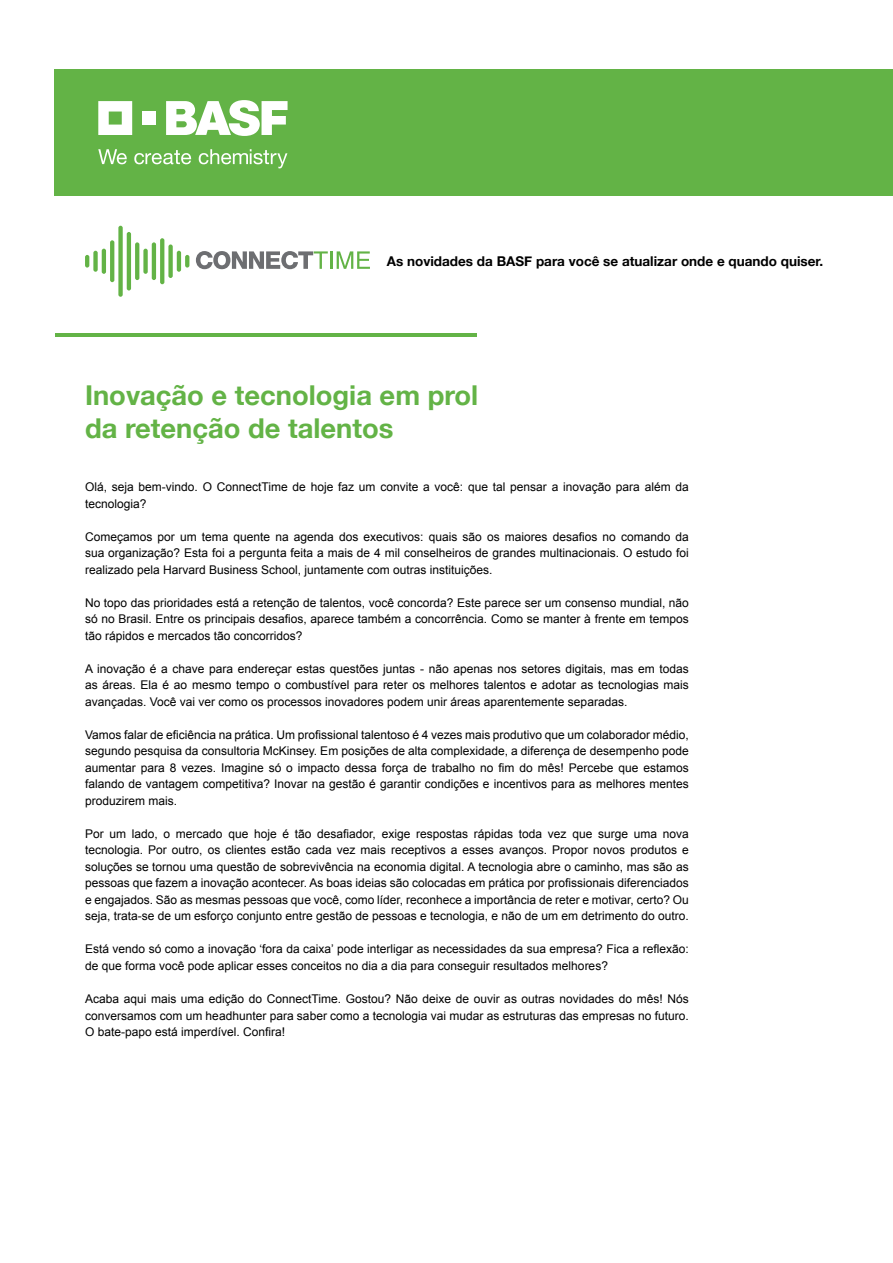
<style>
.page{position:relative;width:893px;height:1263px;background:#fff}
.page>*{position:absolute;margin:0;border:0;box-sizing:border-box;transform-origin:0 0}
.t1{font:700 27.3px/32.8px "Helvetica Neue";color:#63b346}
.t2{font:700 13.5px "Helvetica Neue";color:#000}
.t3{font:12px/16.5px "Arial";color:#000;text-align:justify}
</style>
<div class="page">
<div style="left:54px;top:69px;width:839px;height:127px;background:#63b346"></div>
<svg style="left:166px;top:100px;width:122px;height:36px"></svg>
<svg style="left:98px;top:101px;width:34px;height:34px"></svg>
<div style="left:143px;top:112px;width:13px;height:13px;background:#fff"></div>
<svg style="left:98px;top:149px;width:29px;height:15px"></svg>
<svg style="left:134px;top:150px;width:57px;height:14px"></svg>
<svg style="left:199px;top:149px;width:88px;height:19px"></svg>
<hr style="left:55px;top:333px;width:422px;height:4px;background:#63b346">
<hr style="left:127px;top:232px;width:4px;height:58px;background:#63b346;border-radius:2px">
<hr style="left:110px;top:240px;width:4px;height:42px;background:#63b346;border-radius:2px">
<div style="left:93px;top:251px;width:5px;height:21px;background:#63b346;border-radius:2px"></div>
<hr style="left:85px;top:255px;width:4px;height:13px;background:#63b346;border-radius:2px">
<div style="left:143px;top:249px;width:5px;height:25px;background:#63b346;border-radius:2px"></div>
<svg style="left:135px;top:242px;width:4px;height:38px"></svg>
<div style="left:118px;top:226px;width:5px;height:71px;background:#63b346;border-radius:2px"></div>
<hr style="left:102px;top:249px;width:4px;height:25px;background:#63b346;border-radius:2px">
<hr style="left:152px;top:242px;width:4px;height:38px;background:#63b346;border-radius:2px">
<svg style="left:160px;top:238px;width:4px;height:46px"></svg>
<hr style="left:177px;top:251px;width:4px;height:21px;background:#63b346;border-radius:2px">
<div style="left:168px;top:244px;width:5px;height:34px;background:#63b346;border-radius:2px"></div>
<svg style="left:185px;top:255px;width:4px;height:13px"></svg>
<svg style="left:196px;top:251px;width:132px;height:18px"></svg>
<hr style="left:330px;top:251px;width:3px;height:18px;background:#63b346">
<svg style="left:337px;top:251px;width:33px;height:18px"></svg>
<p class="t2" style="left:387px;top:251px;width:438px">As novidades da BASF para você se atualizar onde e quando quiser.</p>
<h1 class="t1" style="left:85px;top:379px;width:395px">Inovação e tecnologia em prol da retenção de talentos</h1>
<p class="t3" style="left:85px;top:479px;width:605px">Olá, seja bem-vindo. O ConnectTime de hoje faz um convite a você: que tal pensar a inovação para além da tecnologia?</p>
<p class="t3" style="left:85px;top:529px;width:605px">Começamos por um tema quente na agenda dos executivos: quais são os maiores desafios no comando da sua organização? Esta foi a pergunta feita a mais de 4 mil conselheiros de grandes multinacionais. O estudo foi realizado pela Harvard Business School, juntamente com outras instituições.</p>
<p class="t3" style="left:85px;top:595px;width:605px">No topo das prioridades está a retenção de talentos, você concorda? Este parece ser um consenso mundial, não só no Brasil. Entre os principais desafios, aparece também a concorrência. Como se manter à frente em tempos tão rápidos e mercados tão concorridos?</p>
<p class="t3" style="left:85px;top:661px;width:605px">A inovação é a chave para endereçar estas questões juntas - não apenas nos setores digitais, mas em todas as áreas. Ela é ao mesmo tempo o combustível para reter os melhores talentos e adotar as tecnologias mais avançadas. Você vai ver como os processos inovadores podem unir áreas aparentemente separadas.</p>
<p class="t3" style="left:85px;top:727px;width:605px">Vamos falar de eficiência na prática. Um profissional talentoso é 4 vezes mais produtivo que um colaborador médio, segundo pesquisa da consultoria McKinsey. Em posições de alta complexidade, a diferença de desempenho pode aumentar para 8 vezes. Imagine só o impacto dessa força de trabalho no fim do mês! Percebe que estamos falando de vantagem competitiva? Inovar na gestão é garantir condições e incentivos para as melhores mentes produzirem mais.</p>
<p class="t3" style="left:85px;top:826px;width:605px">Por um lado, o mercado que hoje é tão desafiador, exige respostas rápidas toda vez que surge uma nova tecnologia. Por outro, os clientes estão cada vez mais receptivos a esses avanços. Propor novos produtos e soluções se tornou uma questão de sobrevivência na economia digital. A tecnologia abre o caminho, mas são as pessoas que fazem a inovação acontecer. As boas ideias são colocadas em prática por profissionais diferenciados e engajados. São as mesmas pessoas que você, como líder, reconhece a importância de reter e motivar, certo? Ou seja, trata-se de um esforço conjunto entre gestão de pessoas e tecnologia, e não de um em detrimento do outro.</p>
<p class="t3" style="left:85px;top:941px;width:605px">Está vendo só como a inovação ‘fora da caixa’ pode interligar as necessidades da sua empresa? Fica a reflexão: de que forma você pode aplicar esses conceitos no dia a dia para conseguir resultados melhores?</p>
<p class="t3" style="left:85px;top:991px;width:605px">Acaba aqui mais uma edição do ConnectTime. Gostou? Não deixe de ouvir as outras novidades do mês! Nós conversamos com um headhunter para saber como a tecnologia vai mudar as estruturas das empresas no futuro.<br>O bate-papo está imperdível. Confira!</p>
</div>
